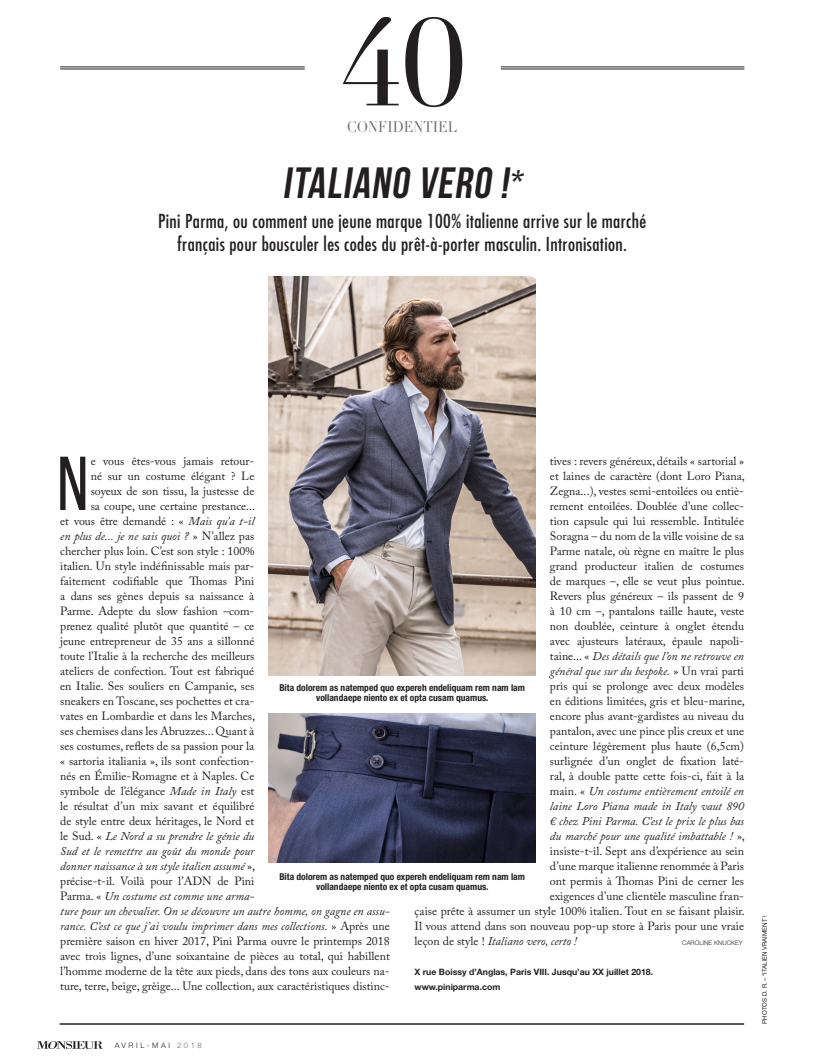
<style>
.page{position:relative;width:815px;height:1063px;background:#fff}
.page>*{position:absolute;margin:0;border:0;box-sizing:border-box;transform-origin:0 0}
.t1{font:121.62px "Didot LT Std";color:#231f20}
.Texte_courant_avant{font:76.12px "Bebas Neue";color:#231f20}
.t2{font:700 43.75px "Bebas Neue";color:#231f20}
.chapô_avant-texte{font:condensed 18.75px/22.5px "Futura Std";letter-spacing:.02em;color:#231f20;text-align:center}
.t3{font:15.12px "Didot LT Std";color:#6c6d70;scale:.91 1}
.Texte_courant_avant-2{font:11.88px "Adobe Caslon Pro";color:#231f20}
.Texte_courant_avant-3{font:italic 11.88px "Adobe Caslon Pro";color:#231f20}
.t4{font:700 condensed 9.5px/10.1px "Helvetica Neue LT Std";color:#231f20;text-align:center}
.Texte_courant_avant-4{font:700 8.75px "Helvetica Neue LT Std";color:#231f20}
.t5{font:300 7.5px "Helvetica Neue LT Std";letter-spacing:.34em;color:#231f20}
.t6{font:6.25px "Helvetica Neue LT Std";color:#231f20}
.Texte_courant_avant-5{font:300 6.25px "Helvetica Neue LT Std";color:#231f20}
.s1{font-size:31.25px}
.s2{font-style:normal}
.s3{font-style:italic}
.s4{font-weight:100}
</style>
<div class="page">
<hr style="left:60px;top:67px;width:245px;height:1px;background:#231f20">
<hr style="left:60px;top:69px;width:245px;height:1px;background:#231f20">
<hr style="left:501px;top:67px;width:243px;height:1px;background:#231f20">
<hr style="left:501px;top:69px;width:243px;height:1px;background:#231f20">
<img style="left:38px;top:1041px;width:65px;height:8px">
<hr style="left:59px;top:1024px;width:685px;height:1px;background:#231f20">
<img style="left:269px;top:276px;width:267px;height:400px">
<img style="left:269px;top:714px;width:267px;height:149px">
<p class="t1" style="left:339px;top:-9px;width:128px">40</p>
<p class="t3" style="left:347px;top:118px;width:123px">CONFIDENTIEL</p>
<p class="t2" style="left:282px;top:159px;width:246px">ITALIANO VERO !<span class="s1">*</span></p>
<p class="chapô_avant-texte" style="left:158px;top:210px;width:489px">Pini Parma, ou comment une jeune marque 100% italienne arrive sur le marché français pour bousculer les codes du prêt-à-porter masculin. Intronisation.</p>
<p class="Texte_courant_avant-2" style="left:550px;top:454px;width:196px">tives : revers généreux, détails « sartorial »</p>
<p class="Texte_courant_avant-2" style="left:550px;top:469px;width:196px">et laines de caractère (dont Loro Piana,</p>
<p class="Texte_courant_avant-2" style="left:550px;top:484px;width:196px">Zegna...), vestes semi-entoilées ou entiè-</p>
<p class="Texte_courant_avant-2" style="left:550px;top:499px;width:196px">rement entoilées. Doublée d’une collec-</p>
<p class="Texte_courant_avant-2" style="left:550px;top:514px;width:196px">tion capsule qui lui ressemble. Intitulée</p>
<p class="Texte_courant_avant-2" style="left:550px;top:529px;width:196px">Soragna – du nom de la ville voisine de sa</p>
<p class="Texte_courant_avant-2" style="left:550px;top:544px;width:196px">Parme natale, où règne en maître le plus</p>
<p class="Texte_courant_avant-2" style="left:550px;top:559px;width:196px">grand producteur italien de costumes</p>
<p class="Texte_courant_avant-2" style="left:550px;top:574px;width:196px">de marques –, elle se veut plus pointue.</p>
<p class="Texte_courant_avant-2" style="left:550px;top:589px;width:196px">Revers plus généreux – ils passent de 9</p>
<p class="Texte_courant_avant-2" style="left:550px;top:604px;width:196px">à 10 cm –, pantalons taille haute, veste</p>
<p class="Texte_courant_avant-2" style="left:550px;top:619px;width:196px">non doublée, ceinture à onglet étendu</p>
<p class="Texte_courant_avant-2" style="left:550px;top:634px;width:196px">avec ajusteurs latéraux, épaule napoli-</p>
<p class="Texte_courant_avant-3" style="left:550px;top:649px;width:196px"><span class="s2">taine... «</span> Des détails que l’on ne retrouve en</p>
<p class="Texte_courant_avant-3" style="left:550px;top:664px;width:196px">général que sur du bespoke. <span class="s2">» Un vrai parti</span></p>
<p class="Texte_courant_avant-2" style="left:550px;top:679px;width:196px">pris qui se prolonge avec deux modèles</p>
<p class="Texte_courant_avant-2" style="left:550px;top:694px;width:196px">en éditions limitées, gris et bleu-marine,</p>
<p class="Texte_courant_avant-2" style="left:550px;top:709px;width:196px">encore plus avant-gardistes au niveau du</p>
<p class="Texte_courant_avant-2" style="left:550px;top:724px;width:196px">pantalon, avec une pince plis creux et une</p>
<p class="Texte_courant_avant-2" style="left:550px;top:739px;width:196px">ceinture légèrement plus haute (6,5cm)</p>
<p class="Texte_courant_avant-2" style="left:550px;top:754px;width:196px">surlignée d’un onglet de fixation laté-</p>
<p class="Texte_courant_avant-2" style="left:550px;top:769px;width:196px">ral, à double patte cette fois-ci, fait à la</p>
<p class="Texte_courant_avant-3" style="left:550px;top:784px;width:196px"><span class="s2">main. «</span> Un costume entièrement entoilé en</p>
<p class="Texte_courant_avant-3" style="left:550px;top:799px;width:196px">laine Loro Piana made in Italy vaut 890</p>
<p class="Texte_courant_avant-3" style="left:550px;top:814px;width:196px">€ chez Pini Parma. C’est le prix le plus bas</p>
<p class="Texte_courant_avant-3" style="left:550px;top:829px;width:196px">du marché pour une qualité imbattable ! <span class="s2">»,</span></p>
<p class="Texte_courant_avant-2" style="left:550px;top:844px;width:196px">insiste-t-il. Sept ans d’expérience au sein</p>
<p class="Texte_courant_avant-2" style="left:550px;top:859px;width:196px">d’une marque italienne renommée à Paris</p>
<p class="Texte_courant_avant-2" style="left:550px;top:874px;width:196px">ont permis à Thomas Pini de cerner les</p>
<p class="Texte_courant_avant-2" style="left:550px;top:889px;width:196px">exigences d’une clientèle masculine fran-</p>
<p class="Texte_courant_avant-2" style="left:415px;top:904px;width:332px">çaise prête à assumer un style 100% italien. Tout en se faisant plaisir.</p>
<p class="Texte_courant_avant-2" style="left:415px;top:919px;width:331px">Il vous attend dans son nouveau pop-up store à Paris pour une vraie</p>
<p class="Texte_courant_avant-3" style="left:415px;top:934px;width:164px"><span class="s2">leçon de style !</span> Italiano vero, certo !</p>
<p class="Texte_courant_avant-5" style="left:682px;top:939px;width:62px">CAROLINE KNUCKEY</p>
<p class="Texte_courant_avant-4" style="left:415px;top:966px;width:240px">X rue Boissy d’Anglas, Paris VIII. Jusqu’au XX juillet 2018.</p>
<p class="Texte_courant_avant-4" style="left:415px;top:981px;width:87px">www.piniparma.com</p>
<p class="Texte_courant_avant" style="left:57px;top:442px;width:33px">N</p>
<p class="Texte_courant_avant-2" style="left:91px;top:454px;width:165px">e vous êtes-vous jamais retour-</p>
<p class="Texte_courant_avant-2" style="left:91px;top:469px;width:165px">né sur un costume élégant ? Le</p>
<p class="Texte_courant_avant-2" style="left:91px;top:484px;width:165px">soyeux de son tissu, la justesse de</p>
<p class="Texte_courant_avant-2" style="left:91px;top:499px;width:166px">sa coupe, une certaine prestance...</p>
<p class="Texte_courant_avant-2" style="left:60px;top:514px;width:196px">et vous être demandé : « <span class="s3">Mais qu’a t-il</span></p>
<p class="Texte_courant_avant-3" style="left:60px;top:529px;width:196px">en plus de... je ne sais quoi ? <span class="s2">» N’allez pas</span></p>
<p class="Texte_courant_avant-2" style="left:60px;top:544px;width:196px">chercher plus loin. C’est son style : 100%</p>
<p class="Texte_courant_avant-2" style="left:60px;top:559px;width:196px">italien. Un style indéfinissable mais par-</p>
<p class="Texte_courant_avant-2" style="left:60px;top:574px;width:196px">faitement codifiable que Thomas Pini</p>
<p class="Texte_courant_avant-2" style="left:60px;top:589px;width:196px">a dans ses gènes depuis sa naissance à</p>
<p class="Texte_courant_avant-2" style="left:60px;top:604px;width:196px">Parme. Adepte du slow fashion –com-</p>
<p class="Texte_courant_avant-2" style="left:60px;top:619px;width:196px">prenez qualité plutôt que quantité – ce</p>
<p class="Texte_courant_avant-2" style="left:60px;top:634px;width:196px">jeune entrepreneur de 35 ans a sillonné</p>
<p class="Texte_courant_avant-2" style="left:60px;top:649px;width:196px">toute l’Italie à la recherche des meilleurs</p>
<p class="Texte_courant_avant-2" style="left:60px;top:664px;width:196px">ateliers de confection. Tout est fabriqué</p>
<p class="Texte_courant_avant-2" style="left:60px;top:679px;width:196px">en Italie. Ses souliers en Campanie, ses</p>
<p class="Texte_courant_avant-2" style="left:60px;top:694px;width:196px">sneakers en Toscane, ses pochettes et cra-</p>
<p class="Texte_courant_avant-2" style="left:60px;top:709px;width:196px">vates en Lombardie et dans les Marches,</p>
<p class="Texte_courant_avant-2" style="left:60px;top:724px;width:196px">ses chemises dans les Abruzzes... Quant à</p>
<p class="Texte_courant_avant-2" style="left:60px;top:739px;width:196px">ses costumes, reflets de sa passion pour la</p>
<p class="Texte_courant_avant-2" style="left:60px;top:754px;width:196px">« sartoria italiania », ils sont confection-</p>
<p class="Texte_courant_avant-2" style="left:60px;top:769px;width:196px">nés en Émilie-Romagne et à Naples. Ce</p>
<p class="Texte_courant_avant-2" style="left:60px;top:784px;width:196px">symbole de l’élégance <span class="s3">Made in Italy</span> est</p>
<p class="Texte_courant_avant-2" style="left:60px;top:799px;width:196px">le résultat d’un mix savant et équilibré</p>
<p class="Texte_courant_avant-2" style="left:60px;top:814px;width:196px">de style entre deux héritages, le Nord et</p>
<p class="Texte_courant_avant-3" style="left:60px;top:829px;width:196px"><span class="s2">le Sud. «</span> Le Nord a su prendre le génie du</p>
<p class="Texte_courant_avant-3" style="left:60px;top:844px;width:196px">Sud et le remettre au goût du monde pour</p>
<p class="Texte_courant_avant-3" style="left:60px;top:859px;width:196px">donner naissance à un style italien assumé <span class="s2">»,</span></p>
<p class="Texte_courant_avant-2" style="left:60px;top:874px;width:196px">précise-t-il. Voilà pour l’ADN de Pini</p>
<p class="Texte_courant_avant-3" style="left:60px;top:889px;width:196px"><span class="s2">Parma. «</span> Un costume est comme une arma-</p>
<p class="Texte_courant_avant-3" style="left:60px;top:904px;width:331px">ture pour un chevalier. On se découvre un autre homme, on gagne en assu-</p>
<p class="Texte_courant_avant-3" style="left:60px;top:919px;width:331px">rance. C’est ce que j’ai voulu imprimer dans mes collections. <span class="s2">» Après une</span></p>
<p class="Texte_courant_avant-2" style="left:60px;top:934px;width:331px">première saison en hiver 2017, Pini Parma ouvre le printemps 2018</p>
<p class="Texte_courant_avant-2" style="left:60px;top:949px;width:331px">avec trois lignes, d’une soixantaine de pièces au total, qui habillent</p>
<p class="Texte_courant_avant-2" style="left:60px;top:964px;width:331px">l’homme moderne de la tête aux pieds, dans des tons aux couleurs na-</p>
<p class="Texte_courant_avant-2" style="left:60px;top:979px;width:331px">ture, terre, beige, grèige... Une collection, aux caractéristiques distinc-</p>
<p class="t4" style="left:279px;top:682px;width:247px">Bita dolorem as natemped quo expereh endeliquam rem nam lam vollandaepe niento ex et opta cusam quamus.</p>
<p class="t4" style="left:279px;top:872px;width:247px">Bita dolorem as natemped quo expereh endeliquam rem nam lam vollandaepe niento ex et opta cusam quamus.</p>
<p class="t5" style="left:115px;top:1041px;width:88px">AVRIL-MAI <span class="s4">2018</span></p>
<p class="t6" style="left:761px;top:1024px;width:110px;rotate:-90deg">PHOTOS D. R. – *ITALIEN VRAIMENT !</p>
</div>
